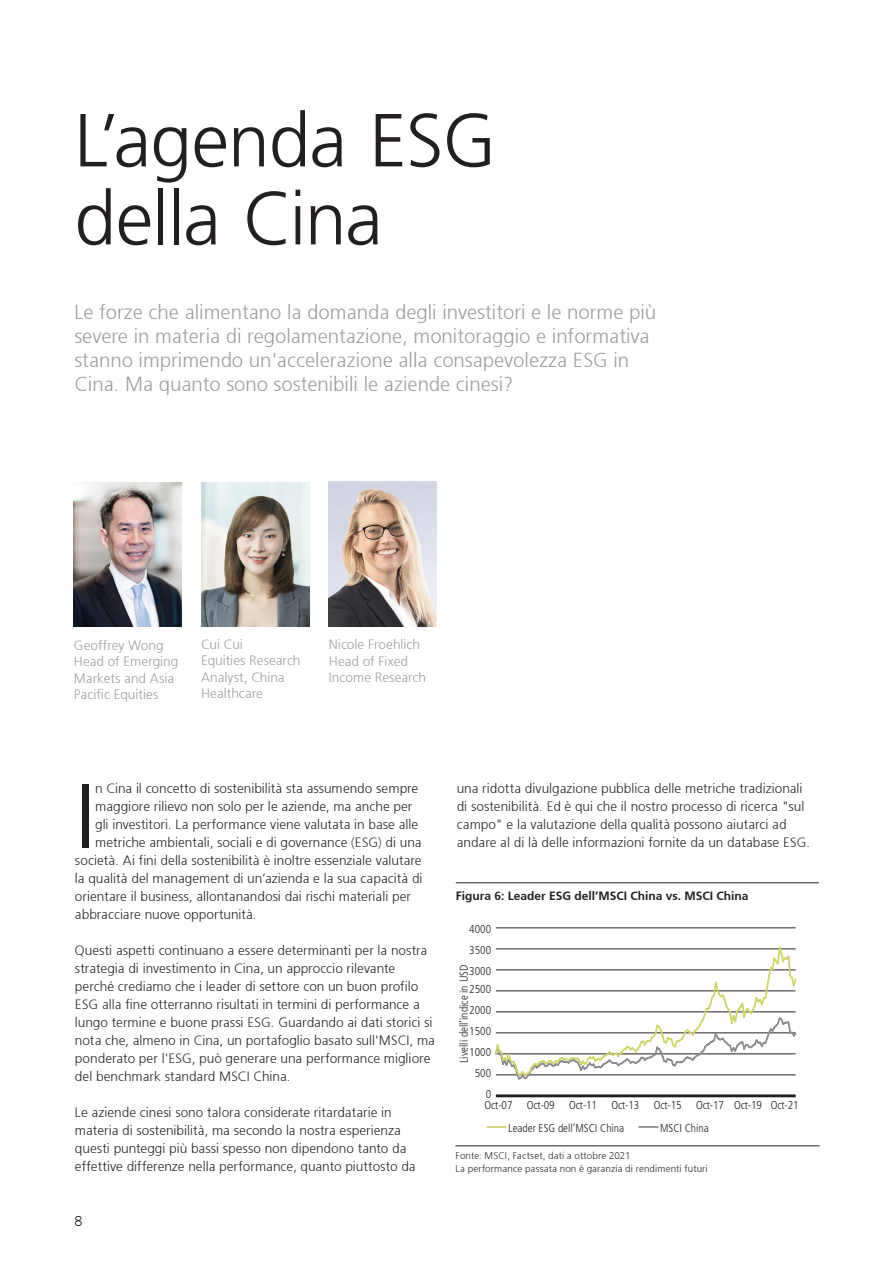
<style>
.page{position:relative;width:893px;height:1263px;background:#fff}
.page>*{position:absolute;margin:0;border:0;box-sizing:border-box;transform-origin:0 0}
.t1{font:300 90.9px "Frutiger 45";color:#231f20}
.t2{font:300 75px "Frutiger 45";letter-spacing:-.015em;color:#231f20}
.t3{font:300 20.25px/24px "Frutiger 45";color:#999b9e}
.t4{font:300 14.25px "Frutiger 45";color:#231f20}
.t5{font:300 13.5px/18px "Frutiger 45";letter-spacing:.005em;color:#231f20;text-align:justify}
.t6{font:300 13.5px/16.5px "Frutiger 45";color:#999b9e}
.t7{font:300 12px "Frutiger 45";color:#231f20}
.t8{font:11.4px/10.8px "Frutiger 47 Light CN";color:#231f20}
.t9{font:300 9.75px "Frutiger 45";letter-spacing:.015em;color:#231f20}
</style>
<div class="page">
<hr style="left:455px;top:1145px;width:365px;height:1px;background:#231f20">
<svg style="left:487px;top:1126px;width:19px;height:2px"></svg>
<svg style="left:639px;top:1126px;width:19px;height:2px"></svg>
<hr style="left:496px;top:928px;width:300px;height:1px;background:#231f20">
<hr style="left:496px;top:1094px;width:300px;height:3px;background:#231f20">
<hr style="left:456px;top:882px;width:363px;height:1px;background:#231f20">
<img style="left:74px;top:482px;width:108px;height:145px">
<img style="left:201px;top:482px;width:108px;height:144px">
<img style="left:329px;top:482px;width:108px;height:144px">
<svg style="left:495px;top:946px;width:302px;height:134px"></svg>
<p class="t2" style="left:74px;top:97px;width:423px">L’agenda ESG</p>
<h1 class="t2" style="left:74px;top:175px;width:310px">della Cina</h1>
<h3 class="t3" style="left:74px;top:300px;width:583px">Le forze che alimentano la domanda degli investitori e le norme più severe in materia di regolamentazione, monitoraggio e informativa stanno imprimendo un'accelerazione alla consapevolezza ESG in Cina. Ma quanto sono sostenibili le aziende cinesi?</h3>
<p class="t6" style="left:74px;top:637px;width:106px">Geoffrey Wong<br>Head of Emerging<br>Markets and Asia<br>Pacific Equities</p>
<p class="t6" style="left:201px;top:636px;width:101px">Cui Cui<br>Equities Research<br>Analyst, China<br>Healthcare</p>
<p class="t6" style="left:329px;top:636px;width:99px">Nicole Froehlich<br>Head of Fixed<br>Income Research</p>
<p class="t1" style="left:75px;top:764px;width:22px">I</p>
<p class="t5" style="left:95px;top:780px;width:325px">n Cina il concetto di sostenibilità sta assumendo sempre</p>
<p class="t5" style="left:457px;top:779px;width:347px">una ridotta divulgazione pubblica delle metriche tradizionali</p>
<p class="t5" style="left:95px;top:797px;width:319px">maggiore rilievo non solo per le aziende, ma anche per</p>
<p class="t5" style="left:457px;top:797px;width:349px">di sostenibilità. Ed è qui che il nostro processo di ricerca "sul</p>
<p class="t5" style="left:95px;top:815px;width:325px">gli investitori. La performance viene valutata in base alle</p>
<p class="t5" style="left:457px;top:815px;width:331px">campo" e la valutazione della qualità possono aiutarci ad</p>
<p class="t5" style="left:95px;top:833px;width:328px">metriche ambientali, sociali e di governance (ESG) di una</p>
<p class="t5" style="left:457px;top:833px;width:355px">andare al di là delle informazioni fornite da un database ESG.</p>
<p class="t5" style="left:75px;top:851px;width:349px">società. Ai fini della sostenibilità è inoltre essenziale valutare la qualità del management di un’azienda e la sua capacità di orientare il business, allontanandosi dai rischi materiali per</p>
<p class="t7" style="left:456px;top:888px;width:294px">Figura 6: Leader ESG dell’MSCI China vs. MSCI China</p>
<p class="t5" style="left:75px;top:905px;width:183px">abbracciare nuove opportunità.</p>
<p class="t8" style="left:469px;top:924px;width:23px">4000</p>
<p class="t5" style="left:75px;top:941px;width:354px">Questi aspetti continuano a essere determinanti per la nostra</p>
<p class="t8" style="left:469px;top:945px;width:23px">3500</p>
<p class="t5" style="left:75px;top:959px;width:322px">strategia di investimento in Cina, un approccio rilevante</p>
<p class="t5" style="left:75px;top:977px;width:345px">perché crediamo che i leader di settore con un buon profilo</p>
<p class="t5" style="left:75px;top:995px;width:346px">ESG alla fine otterranno risultati in termini di performance a</p>
<p class="t5" style="left:75px;top:1013px;width:359px">lungo termine e buone prassi ESG. Guardando ai dati storici si</p>
<p class="t5" style="left:75px;top:1031px;width:362px">nota che, almeno in Cina, un portafoglio basato sull'MSCI, ma</p>
<p class="t5" style="left:75px;top:1049px;width:357px">ponderato per l'ESG, può generare una performance migliore</p>
<p class="t5" style="left:75px;top:1067px;width:217px">del benchmark standard MSCI China.</p>
<p class="t8" style="left:459px;top:1063px;width:100px;rotate:-90deg">Livelli dell’indice in USD</p>
<p class="t8" style="left:469px;top:966px;width:23px">3000</p>
<p class="t8" style="left:469px;top:984px;width:23px">2500</p>
<p class="t8" style="left:469px;top:1005px;width:23px">2000</p>
<p class="t8" style="left:469px;top:1026px;width:23px">1500</p>
<p class="t8" style="left:469px;top:1047px;width:23px">1000</p>
<p class="t8" style="left:475px;top:1068px;width:18px">500</p>
<p class="t8" style="left:484px;top:1089px;width:29px">0<br>Oct-07</p>
<p class="t8" style="left:527px;top:1100px;width:29px">Oct-09</p>
<p class="t8" style="left:569px;top:1100px;width:29px">Oct-11</p>
<p class="t8" style="left:611px;top:1100px;width:29px">Oct-13</p>
<p class="t8" style="left:654px;top:1100px;width:29px">Oct-15</p>
<p class="t8" style="left:696px;top:1100px;width:104px">Oct-17 Oct-19 Oct-21</p>
<p class="t5" style="left:75px;top:1103px;width:318px">Le aziende cinesi sono talora considerate ritardatarie in</p>
<p class="t5" style="left:75px;top:1121px;width:327px">materia di sostenibilità, ma secondo la nostra esperienza</p>
<p class="t8" style="left:508px;top:1122px;width:118px">Leader ESG dell’MSCI China</p>
<p class="t8" style="left:660px;top:1122px;width:50px">MSCI China</p>
<p class="t5" style="left:75px;top:1139px;width:333px">questi punteggi più bassi spesso non dipendono tanto da</p>
<p class="t9" style="left:455px;top:1150px;width:177px">Fonte: MSCI, Factset, dati a ottobre 2021</p>
<p class="t5" style="left:75px;top:1157px;width:342px">effettive differenze nella performance, quanto piuttosto da</p>
<p class="t9" style="left:455px;top:1162px;width:254px">La performance passata non è garanzia di rendimenti futuri</p>
<p class="t4" style="left:74px;top:1213px;width:9px">8</p>
</div>
